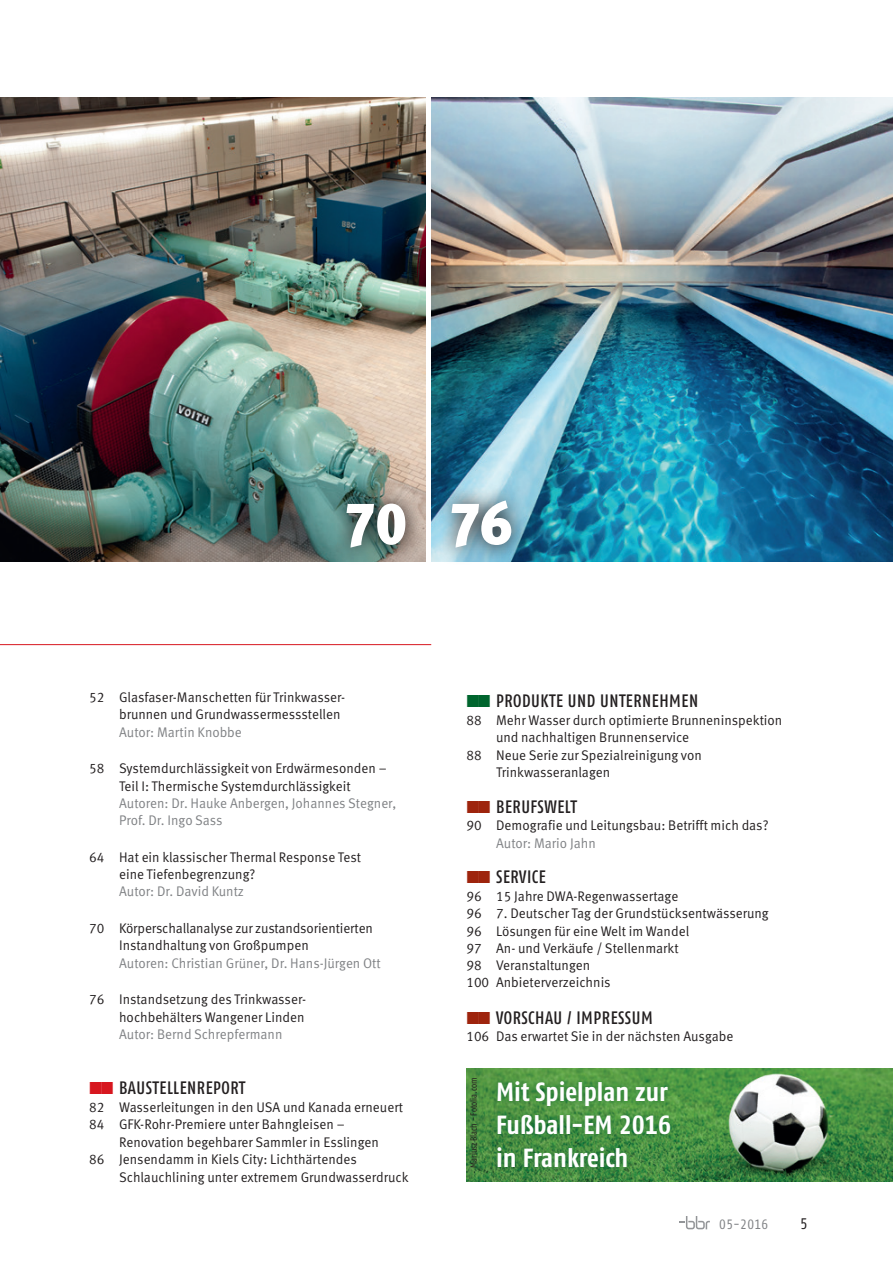
<style>
.page{position:relative;width:893px;height:1263px;background:#fff}
.page>*{position:absolute;margin:0;border:0;box-sizing:border-box;transform-origin:0 0}
.t1{font:900 59.55px "Meta OT";color:#fff;scale:.96 1}
.t2{font:700 condensed 26.25px/33px "Fago OT";color:#fff}
.t3{font:500 condensed 18px "Fago OT";letter-spacing:.03em;color:#231f20;scale:.96 1}
.t4{font:condensed 15.3px "Fago OT";color:#231f20}
.t5{font:13.95px/17.2px "Meta OT Norm";color:#231f20;scale:.96 1}
.t6{font:13.95px/17.2px "Meta OT Norm";color:#808285;scale:.96 1}
.t7{font:condensed 13.5px "Fago OT";letter-spacing:.03em;color:#808285}
.t8{font:condensed 9px "Fago OT";letter-spacing:-.005em;color:#231f20}
</style>
<div class="page">
<svg style="left:679px;top:1216px;width:31px;height:13px"></svg>
<img style="left:431px;top:98px;width:462px;height:463px">
<img style="left:0;top:98px;width:425px;height:463px">
<svg style="left:329px;top:485px;width:94px;height:77px;background:#6c7e77"></svg>
<svg style="left:434px;top:484px;width:95px;height:78px;background:#7ca3b4"></svg>
<img style="left:466px;top:1069px;width:427px;height:112px">
<div style="left:490px;top:1073px;width:188px;height:102px;background:#00652e;opacity:.75"></div>
<h1 class="t1" style="left:344px;top:487px;width:178px">70 76</h1>
<p class="t5" style="left:119px;top:689px;width:237px;text-indent:-30px">52 Glasfaser-Manschetten für Trinkwasser&shy;brunnen und Grundwassermessstellen</p>
<p class="t6" style="left:119px;top:723px;width:129px">Autor: Martin Knobbe</p>
<p class="t5" style="left:89px;top:760px;width:311px;text-align:center">58 Systemdurchlässigkeit von Erdwärmesonden –<br>Teil I: Thermische Systemdurchlässigkeit</p>
<p class="t6" style="left:119px;top:795px;width:290px">Autoren: Dr. Hauke Anbergen, Johannes Stegner,<br>Prof. Dr. Ingo Sass</p>
<p class="t5" style="left:119px;top:849px;width:254px;text-indent:-30px">64 Hat ein klassischer Thermal Response Test eine Tiefenbegrenzung?</p>
<p class="t6" style="left:119px;top:883px;width:132px">Autor: Dr. David Kuntz</p>
<p class="t5" style="left:119px;top:920px;width:266px;text-indent:-30px">70 Körperschallanalyse zur zustandsorientierten<br>Instandhaltung von Großpumpen</p>
<p class="t6" style="left:119px;top:954px;width:274px">Autoren: Christian Grüner, Dr. Hans-Jürgen Ott</p>
<p class="t5" style="left:89px;top:991px;width:228px;text-align:right">76 Instandsetzung des Trinkwasser&shy;hochbehälters Wangener Linden</p>
<p class="t6" style="left:119px;top:1026px;width:172px">Autor: Bernd Schrepfermann</p>
<p class="t3" style="left:119px;top:1077px;width:133px">BAUSTELLENREPORT</p>
<p class="t5" style="left:89px;top:1098px;width:328px">82 Wasserleitungen in den USA und Kanada erneuert</p>
<p class="t5" style="left:89px;top:1116px;width:267px">84 GFK-Rohr-Premiere unter Bahngleisen –</p>
<p class="t5" style="left:119px;top:1134px;width:272px">Renovation begehbarer Sammler in Esslingen</p>
<p class="t5" style="left:89px;top:1151px;width:280px">86 Jensendamm in Kiels City: Lichthärtendes</p>
<p class="t5" style="left:119px;top:1169px;width:303px">Schlauchlining unter extremem Grundwasserdruck</p>
<p class="t3" style="left:496px;top:690px;width:212px">PRODUKTE UND UNTERNEHMEN</p>
<p class="t5" style="left:466px;top:711px;width:331px">88 Mehr Wasser durch optimierte Brunneninspektion</p>
<p class="t5" style="left:496px;top:729px;width:203px">und nachhaltigen Brunnenservice</p>
<p class="t5" style="left:466px;top:747px;width:247px">88 Neue Serie zur Spezialreinigung von</p>
<p class="t5" style="left:496px;top:764px;width:120px">Trinkwasseranlagen</p>
<p class="t3" style="left:496px;top:795px;width:85px">BERUFSWELT</p>
<p class="t5" style="left:466px;top:817px;width:316px">90 Demografie und Leitungsbau: Betrifft mich das?</p>
<p class="t6" style="left:496px;top:835px;width:105px">Autor: Mario Jahn</p>
<p class="t3" style="left:496px;top:866px;width:53px">SERVICE</p>
<p class="t5" style="left:466px;top:887px;width:316px">96 15 Jahre DWA-Regenwassertage<br>96 7. Deutscher Tag der Grundstücksentwässerung<br>96 Lösungen für eine Welt im Wandel<br>97 An- und Verkäufe / Stellenmarkt<br>98 Veranstaltungen<br>100 Anbieterverzeichnis</p>
<p class="t3" style="left:496px;top:1006px;width:165px">VORSCHAU / IMPRESSUM</p>
<p class="t5" style="left:466px;top:1028px;width:280px">106 Das erwartet Sie in der nächsten Ausgabe</p>
<p class="t8" style="left:468px;top:1168px;width:92px;rotate:-90deg">Mariusz Blach - Fotolia.com</p>
<h2 class="t2" style="left:496px;top:1076px;width:176px">Mit Spielplan zur<br>Fußball-EM 2016</h2>
<h2 class="t2" style="left:496px;top:1142px;width:134px">in Frankreich</h2>
<p class="t7" style="left:719px;top:1216px;width:51px">05-2016</p>
<p class="t4" style="left:800px;top:1215px;width:9px">5</p>
</div>
